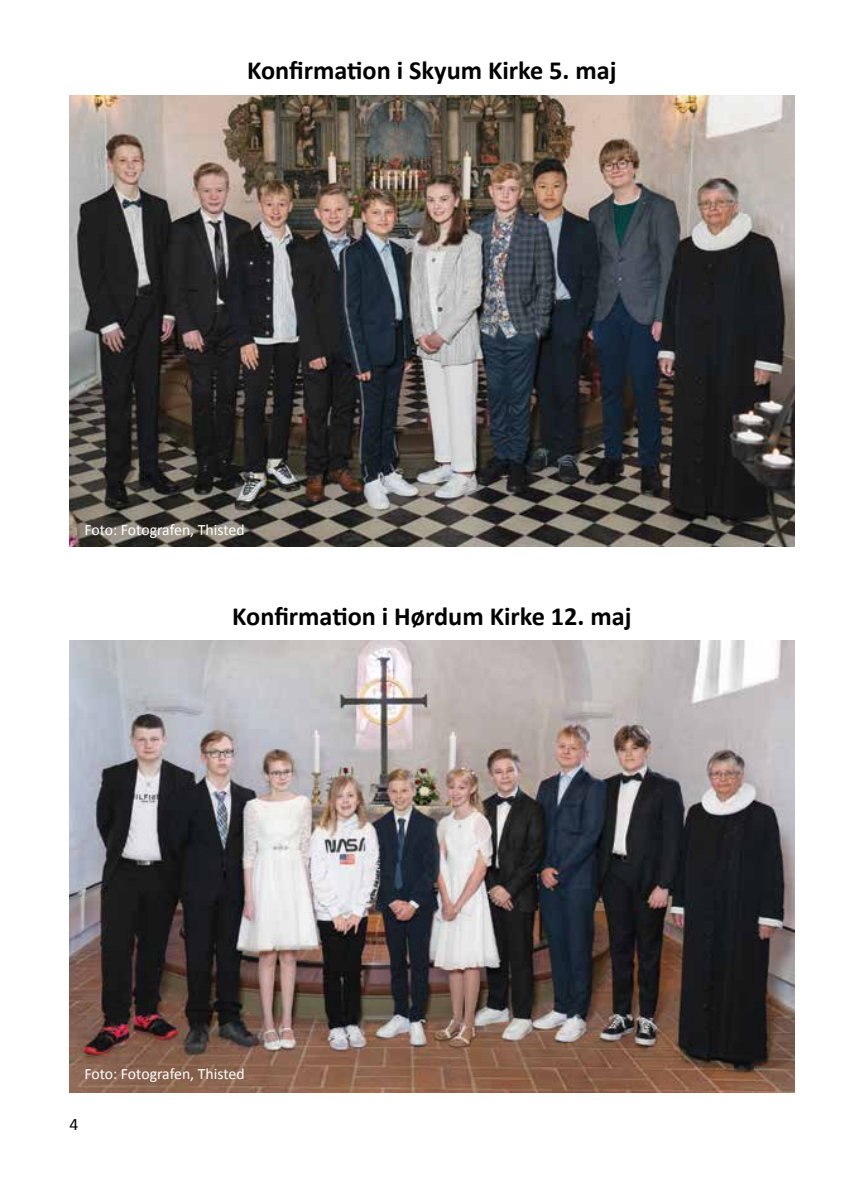
<style>
.page{position:relative;width:844px;height:1191px;background:#fff}
.page>*{position:absolute;margin:0;border:0;box-sizing:border-box;transform-origin:0 0}
.t1{font:700 26.25px "Calibri";color:#000}
.t2{font:17.5px "Calibri";color:#000}
.t3{font:15.75px "Calibri";letter-spacing:-.005em;color:#fff}
</style>
<div class="page">
<img style="left:69px;top:95px;width:725px;height:452px">
<img style="left:69px;top:640px;width:725px;height:452px">
<p class="t1" style="left:247px;top:54px;width:371px">Konfirmation i Skyum Kirke 5. maj</p>
<p class="t3" style="left:84px;top:519px;width:162px">Foto: Fotografen, Thisted</p>
<p class="t1" style="left:232px;top:600px;width:401px">Konfirmation i Hørdum Kirke 12. maj</p>
<p class="t3" style="left:84px;top:1064px;width:162px">Foto: Fotografen, Thisted</p>
<p class="t2" style="left:69px;top:1112px;width:10px">4</p>
</div>
